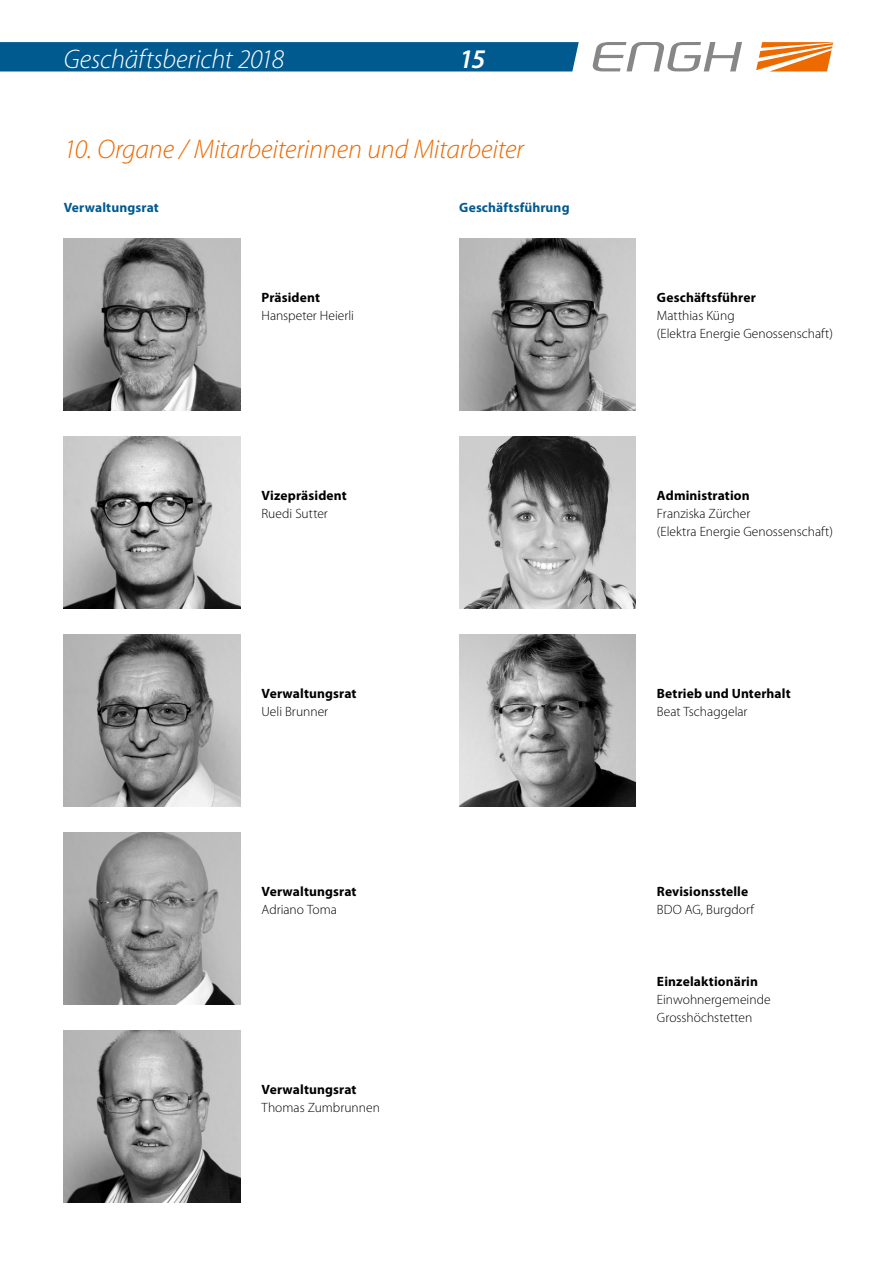
<style>
.page{position:relative;width:893px;height:1263px;background:#fff}
.page>*{position:absolute;margin:0;border:0;box-sizing:border-box;transform-origin:0 0}
.t1{font:italic 300 27px "Myriad Pro";letter-spacing:-.005em;color:#ed6a00}
.t2{font:italic 300 27px "Myriad Pro";letter-spacing:-.01em;color:#fff}
.t3{font:italic 600 27px "Myriad Pro";color:#fff}
.t4{font:300 13.5px/18px "Myriad Pro";color:#000}
.t5{font:700 13.5px "Myriad Pro";letter-spacing:.01em;color:#000}
.t6{font:700 13.5px "Myriad Pro";letter-spacing:.01em;color:#005a8f}
</style>
<div class="page">
<div style="left:0;top:42px;width:579px;height:29px;background:#005a8f"></div>
<svg style="left:592px;top:42px;width:150px;height:29px"></svg>
<svg style="left:756px;top:42px;width:77px;height:29px"></svg>
<img style="left:64px;top:238px;width:176px;height:172px">
<img style="left:64px;top:436px;width:176px;height:172px">
<img style="left:64px;top:634px;width:176px;height:172px">
<img style="left:64px;top:832px;width:176px;height:172px">
<img style="left:64px;top:1030px;width:176px;height:172px">
<img style="left:459px;top:238px;width:177px;height:172px">
<img style="left:459px;top:436px;width:177px;height:172px">
<img style="left:459px;top:634px;width:177px;height:172px">
<h1 class="t2" style="left:64px;top:45px;width:222px">Geschäftsbericht 2018</h1>
<h1 class="t3" style="left:459px;top:44px;width:28px">15</h1>
<h1 class="t1" style="left:64px;top:135px;width:462px">10. Organe / Mitarbeiterinnen und Mitarbeiter</h1>
<p class="t6" style="left:459px;top:200px;width:112px">Geschäftsführung</p>
<p class="t6" style="left:64px;top:200px;width:97px">Verwaltungsrat</p>
<p class="t5" style="left:262px;top:290px;width:60px">Präsident</p>
<p class="t4" style="left:262px;top:307px;width:94px">Hanspeter Heierli</p>
<p class="t5" style="left:262px;top:488px;width:87px">Vizepräsident</p>
<p class="t4" style="left:262px;top:505px;width:68px">Ruedi Sutter</p>
<p class="t5" style="left:262px;top:686px;width:97px">Verwaltungsrat</p>
<p class="t4" style="left:262px;top:703px;width:68px">Ueli Brunner</p>
<p class="t5" style="left:262px;top:884px;width:97px">Verwaltungsrat</p>
<p class="t4" style="left:262px;top:901px;width:77px">Adriano Toma</p>
<p class="t5" style="left:262px;top:1082px;width:97px">Verwaltungsrat</p>
<p class="t4" style="left:262px;top:1099px;width:120px">Thomas Zumbrunnen</p>
<p class="t5" style="left:657px;top:290px;width:100px">Geschäftsführer</p>
<p class="t4" style="left:657px;top:307px;width:177px">Matthias Küng<br>(Elektra Energie Genossenschaft)</p>
<p class="t5" style="left:657px;top:488px;width:94px">Administration</p>
<p class="t4" style="left:657px;top:505px;width:177px">Franziska Zürcher<br>(Elektra Energie Genossenschaft)</p>
<p class="t5" style="left:657px;top:686px;width:135px">Betrieb und Unterhalt</p>
<p class="t4" style="left:657px;top:703px;width:92px">Beat Tschaggelar</p>
<p class="t5" style="left:657px;top:884px;width:93px">Revisionsstelle</p>
<p class="t4" style="left:657px;top:901px;width:99px">BDO AG, Burgdorf</p>
<p class="t5" style="left:657px;top:974px;width:102px">Einzelaktionärin</p>
<p class="t4" style="left:657px;top:991px;width:115px">Einwohnergemeinde<br>Grosshöchstetten</p>
</div>
